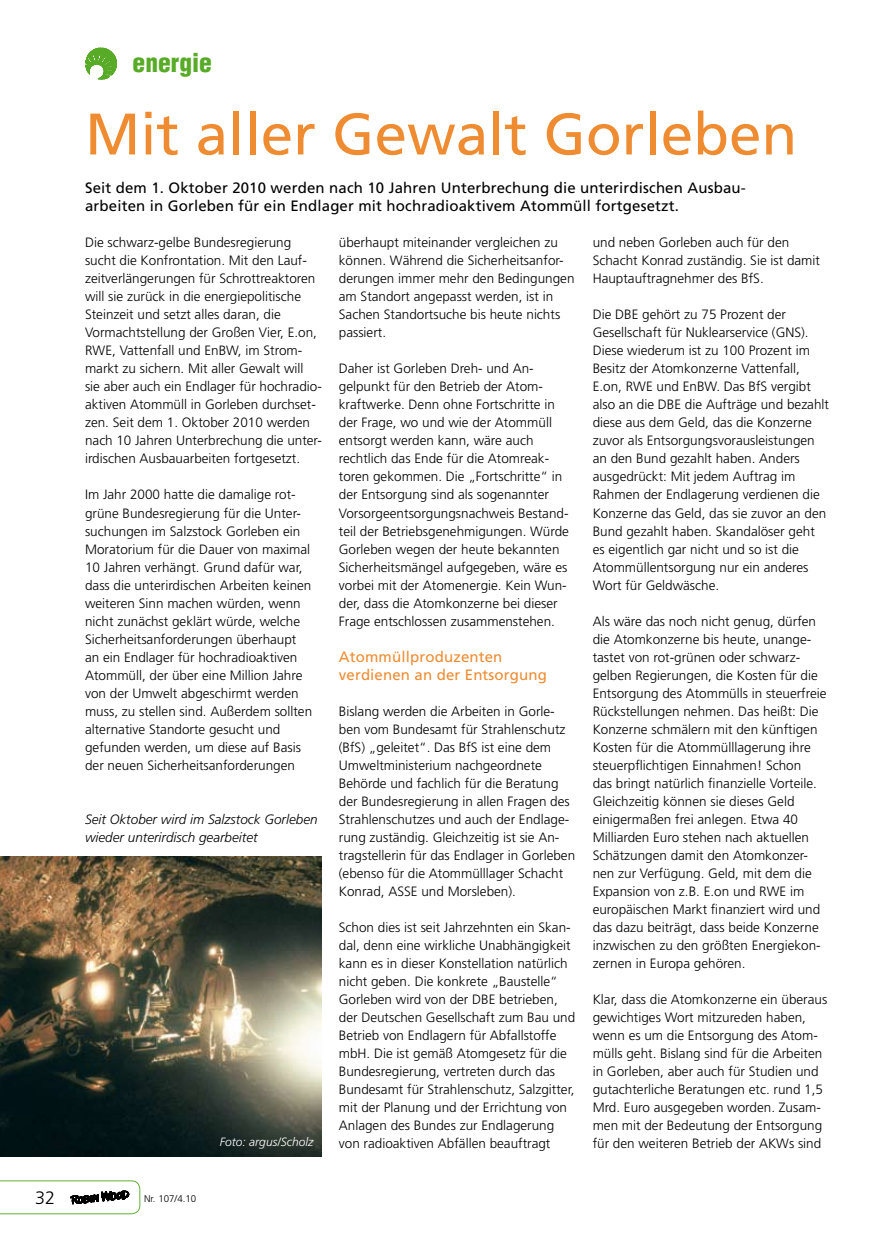
<style>
.page{position:relative;width:872px;height:1242px;background:#fff}
.page>*{position:absolute;margin:0;border:0;box-sizing:border-box;transform-origin:0 0}
.t1{font:58.5px "Frutiger LT";color:#ef8c31}
.t2{font:900 condensed 25.5px "Helvetica";color:#58ab27}
.t3{font:300 18px "Frutiger LT";color:#000}
.t4{font:15px/18px "Frutiger LT";letter-spacing:.01em;color:#000}
.t5{font:15px/18px "Frutiger LT";letter-spacing:.01em;color:#ef8c31}
.t6{font:300 13.5px/18px "Frutiger LT";color:#000}
.t7{font:italic 300 13.5px/18px "Frutiger LT";color:#000}
.t8{font:italic 300 12px "Frutiger LT";color:#fff}
.t9{font:300 9.75px "Frutiger LT";color:#000}
</style>
<div class="page">
<svg style="left:86px;top:48px;width:31px;height:32px"></svg>
<svg style="left:0;top:1180px;width:140px;height:34px"></svg>
<img style="left:0;top:856px;width:322px;height:301px">
<h2 class="t2" style="left:133px;top:46px;width:81px">energie</h2>
<h1 class="t1" style="left:85px;top:100px;width:713px">Mit aller Gewalt Gorleben</h1>
<p class="t4" style="left:85px;top:179px;width:662px">Seit dem 1. Oktober 2010 werden nach 10 Jahren Unterbrechung die unterirdischen Ausbau&shy;arbeiten in Gorleben für ein Endlager mit hochradioaktivem Atommüll fortgesetzt.</p>
<p class="t6" style="left:85px;top:234px;width:238px">Die schwarz-gelbe Bundesregierung sucht die Konfrontation. Mit den Lauf&shy;zeitverlängerungen für Schrottreaktoren will sie zurück in die energiepolitische Steinzeit und setzt alles daran, die Vormachtstellung der Großen Vier, E.on, RWE, Vattenfall und EnBW, im Strom&shy;markt zu sichern. Mit aller Gewalt will sie aber auch ein Endlager für hochradio&shy;aktiven Atommüll in Gorleben durchset&shy;zen. Seit dem 1. Oktober 2010 werden nach 10 Jahren Unterbrechung die unter&shy;irdischen Ausbauarbeiten fortgesetzt.</p>
<p class="t6" style="left:85px;top:486px;width:229px">Im Jahr 2000 hatte die damalige rot&shy;grüne Bundesregierung für die Unter&shy;suchungen im Salzstock Gorleben ein Moratorium für die Dauer von maximal 10 Jahren verhängt. Grund dafür war, dass die unterirdischen Arbeiten keinen weiteren Sinn machen würden, wenn nicht zunächst geklärt würde, welche Sicherheitsanforderungen überhaupt an ein Endlager für hochradioaktiven Atommüll, der über eine Million Jahre von der Umwelt abgeschirmt werden muss, zu stellen sind. Außerdem sollten alternative Standorte gesucht und gefunden werden, um diese auf Basis der neuen Sicherheitsanforderungen</p>
<p class="t6" style="left:592px;top:234px;width:229px">und neben Gorleben auch für den<br>Schacht Konrad zuständig. Sie ist damit<br>Hauptauftragnehmer des BfS.</p>
<p class="t6" style="left:592px;top:306px;width:238px">Die DBE gehört zu 75 Prozent der Gesellschaft für Nuklearservice (GNS).<br>Diese wiederum ist zu 100 Prozent im Besitz der Atomkonzerne Vattenfall, E.on, RWE und EnBW. Das BfS vergibt also an die DBE die Aufträge und bezahlt diese aus dem Geld, das die Konzerne zuvor als Entsorgungsvorausleistungen an den Bund gezahlt haben. Anders ausgedrückt: Mit jedem Auftrag im Rahmen der Endlagerung verdienen die Konzerne das Geld, das sie zuvor an den Bund gezahlt haben. Skandalöser geht es eigentlich gar nicht und so ist die Atommüllentsorgung nur ein anderes Wort für Geldwäsche.</p>
<p class="t6" style="left:592px;top:612px;width:235px">Als wäre das noch nicht genug, dürfen die Atomkonzerne bis heute, unange&shy;tastet von rot-grünen oder schwarz&shy;gelben Regierungen, die Kosten für die Entsorgung des Atommülls in steuerfreie Rückstellungen nehmen. Das heißt: Die Konzerne schmälern mit den künftigen Kosten für die Atommülllagerung ihre steuerpflichtigen Einnahmen! Schon<br>das bringt natürlich finanzielle Vorteile.<br>Gleichzeitig können sie dieses Geld einigermaßen frei anlegen. Etwa 40<br>Milliarden Euro stehen nach aktuellen Schätzungen damit den Atomkonzer&shy;nen zur Verfügung. Geld, mit dem die Expansion von z.B. E.on und RWE im europäischen Markt finanziert wird und das dazu beiträgt, dass beide Konzerne inzwischen zu den größten Energiekon&shy;zernen in Europa gehören.</p>
<p class="t6" style="left:592px;top:990px;width:236px">Klar, dass die Atomkonzerne ein überaus gewichtiges Wort mitzureden haben, wenn es um die Entsorgung des Atom&shy;mülls geht. Bislang sind für die Arbeiten in Gorleben, aber auch für Studien und gutachterliche Beratungen etc. rund 1,5<br>Mrd. Euro ausgegeben worden. Zusam&shy;men mit der Bedeutung der Entsorgung für den weiteren Betrieb der AKWs sind</p>
<p class="t6" style="left:339px;top:234px;width:237px">überhaupt miteinander vergleichen zu können. Während die Sicherheitsanfor&shy;derungen immer mehr den Bedingungen am Standort angepasst werden, ist in Sachen Standortsuche bis heute nichts passiert.</p>
<p class="t6" style="left:339px;top:360px;width:232px">Daher ist Gorleben Dreh- und An&shy;gelpunkt für den Betrieb der Atom&shy;kraftwerke. Denn ohne Fortschritte in der Frage, wo und wie der Atommüll entsorgt werden kann, wäre auch rechtlich das Ende für die Atomreak&shy;toren gekommen. Die „Fortschritte“ in der Entsorgung sind als sogenannter Vorsorgeentsorgungsnachweis Bestand&shy;teil der Betriebsgenehmigungen. Würde Gorleben wegen der heute bekannten Sicherheitsmängel aufgegeben, wäre es vorbei mit der Atomenergie. Kein Wun&shy;der, dass die Atomkonzerne bei dieser Frage entschlossen zusammenstehen.</p>
<p class="t5" style="left:339px;top:647px;width:210px">Atommüllproduzenten verdienen an der Entsorgung</p>
<p class="t6" style="left:339px;top:702px;width:238px">Bislang werden die Arbeiten in Gorle&shy;ben vom Bundesamt für Strahlenschutz (BfS) „geleitet“. Das BfS ist eine dem Umweltministerium nachgeordnete Behörde und fachlich für die Beratung der Bundesregierung in allen Fragen des Strahlenschutzes und auch der Endlage&shy;rung zuständig. Gleichzeitig ist sie An&shy;tragstellerin für das Endlager in Gorleben (ebenso für die Atommülllager Schacht Konrad, ASSE und Morsleben).</p>
<p class="t6" style="left:339px;top:918px;width:238px">Schon dies ist seit Jahrzehnten ein Skan&shy;dal, denn eine wirkliche Unabhängigkeit kann es in dieser Konstellation natürlich nicht geben. Die konkrete „Baustelle“ Gorleben wird von der DBE betrieben, der Deutschen Gesellschaft zum Bau und Betrieb von Endlagern für Abfallstoffe mbH. Die ist gemäß Atomgesetz für die Bundesregierung, vertreten durch das Bundesamt für Strahlenschutz, Salzgitter, mit der Planung und der Errichtung von Anlagen des Bundes zur Endlagerung von radioaktiven Abfällen beauftragt</p>
<p class="t7" style="left:85px;top:810px;width:234px">Seit Oktober wird im Salzstock Gorleben wieder unterirdisch gearbeitet</p>
<p class="t8" style="left:220px;top:1134px;width:95px">Foto: argus/Scholz</p>
<h3 class="t3" style="left:35px;top:1187px;width:22px">32</h3>
<p class="t9" style="left:144px;top:1193px;width:54px">Nr. 107/4.10</p>
</div>
